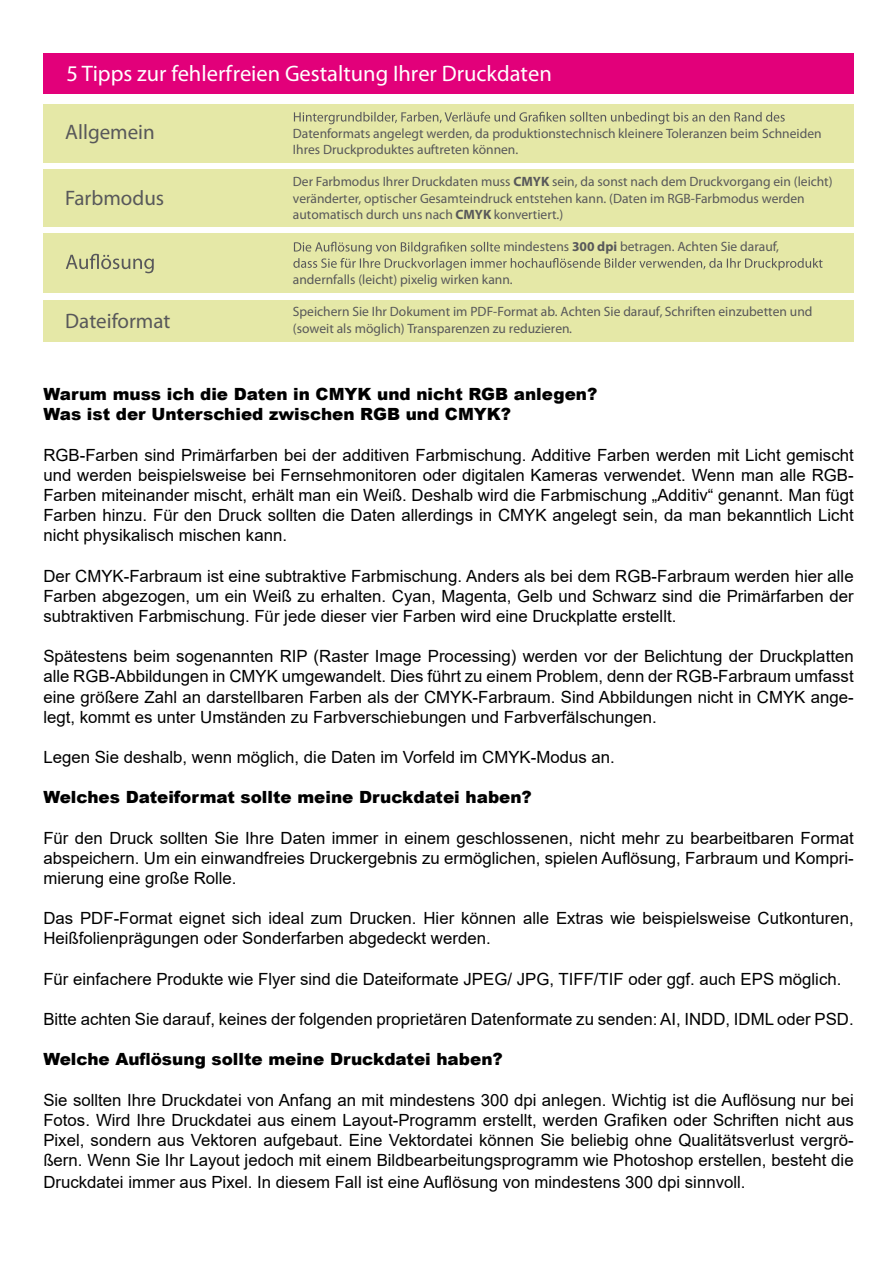
<style>
.page{position:relative;width:893px;height:1263px;background:#fff}
.page>*{position:absolute;margin:0;border:0;box-sizing:border-box;transform-origin:0 0}
.t1{font:22.5px "Myriad Pro";color:#fff}
.t2{font:21px "Myriad Pro";color:#58585a}
.t3{font:16.8px/20.1px "Arial";color:#000;text-align:justify}
.t4{font:900 16.8px/20.1px "Arial";color:#000}
.t5{font:13.5px/16.2px "Myriad Pro";color:#58585a}
.s1{font-weight:700}
</style>
<div class="page">
<div style="left:43px;top:170px;width:811px;height:57px;background:#e5e8a7"></div>
<div style="left:43px;top:53px;width:811px;height:41px;background:#e2007a"></div>
<div style="left:43px;top:300px;width:811px;height:41px;background:#e5e8a7"></div>
<div style="left:43px;top:233px;width:811px;height:59px;background:#e5e8a7"></div>
<div style="left:43px;top:104px;width:811px;height:58px;background:#e5e8a7"></div>
<svg style="left:294px;top:112px;width:491px;height:12px"></svg>
<svg style="left:293px;top:242px;width:529px;height:29px"></svg>
<svg style="left:66px;top:254px;width:88px;height:19px"></svg>
<h1 class="t1" style="left:66px;top:59px;width:487px">5 Tipps zur fehlerfreien Gestaltung Ihrer Druckdaten</h1>
<p class="t2" style="left:65px;top:119px;width:91px">Allgemein</p>
<p class="t2" style="left:65px;top:185px;width:100px">Farbmodus</p>
<p class="t2" style="left:65px;top:308px;width:107px">Dateiformat</p>
<p class="t5" style="left:293px;top:125px;width:530px">Datenformats angelegt werden, da produktionstechnisch kleinere Toleranzen beim Schneiden<br>Ihres Druckproduktes auftreten können.</p>
<p class="t5" style="left:293px;top:174px;width:541px">Der Farbmodus Ihrer Druckdaten muss <span class="s1">CMYK</span> sein, da sonst nach dem Druckvorgang ein (leicht) veränderter, optischer Gesamteindruck entstehen kann. (Daten im RGB-Farbmodus werden automatisch durch uns nach <span class="s1">CMYK</span> konvertiert.)</p>
<p class="t5" style="left:503px;top:239px;width:277px">mindestens <span class="s1">300 dpi</span> betragen. Achten Sie darauf,</p>
<p class="t5" style="left:293px;top:271px;width:221px">andernfalls (leicht) pixelig wirken kann.</p>
<p class="t5" style="left:293px;top:304px;width:521px">Speichern Sie Ihr Dokument im PDF-Format ab. Achten Sie darauf, Schriften einzubetten und (soweit als möglich) Transparenzen zu reduzieren.</p>
<p class="t4" style="left:43px;top:383px;width:555px">Warum muss ich die Daten in CMYK und nicht RGB anlegen?<br>Was ist der Unterschied zwischen RGB und CMYK?</p>
<p class="t3" style="left:43px;top:444px;width:812px">RGB-Farben sind Primärfarben bei der additiven Farbmischung. Additive Farben werden mit Licht gemischt und werden beispielsweise bei Fernsehmonitoren oder digitalen Kameras verwendet. Wenn man alle RGB-Farben miteinander mischt, erhält man ein Weiß. Deshalb wird die Farbmischung „Additiv“ genannt. Man fügt Farben hinzu. Für den Druck sollten die Daten allerdings in CMYK angelegt sein, da man bekanntlich Licht nicht physikalisch mischen kann.</p>
<p class="t3" style="left:43px;top:565px;width:812px">Der CMYK-Farbraum ist eine subtraktive Farbmischung. Anders als bei dem RGB-Farbraum werden hier alle Farben abgezogen, um ein Weiß zu erhalten. Cyan, Magenta, Gelb und Schwarz sind die Primärfarben der subtraktiven Farbmischung. Für jede dieser vier Farben wird eine Druckplatte erstellt.</p>
<p class="t3" style="left:43px;top:646px;width:812px">Spätestens beim sogenannten RIP (Raster Image Processing) werden vor der Belichtung der Druckplatten alle RGB-Abbildungen in CMYK umgewandelt. Dies führt zu einem Problem, denn der RGB-Farbraum umfasst eine größere Zahl an darstellbaren Farben als der CMYK-Farbraum. Sind Abbildungen nicht in CMYK ange&shy;legt, kommt es unter Umständen zu Farbverschiebungen und Farbverfälschungen.</p>
<p class="t3" style="left:43px;top:747px;width:573px">Legen Sie deshalb, wenn möglich, die Daten im Vorfeld im CMYK-Modus an.</p>
<p class="t4" style="left:43px;top:787px;width:490px">Welches Dateiformat sollte meine Druckdatei haben?</p>
<p class="t3" style="left:43px;top:827px;width:812px">Für den Druck sollten Sie Ihre Daten immer in einem geschlossenen, nicht mehr zu bearbeitbaren Format abspeichern. Um ein einwandfreies Druckergebnis zu ermöglichen, spielen Auflösung, Farbraum und Kompri&shy;mierung eine große Rolle.</p>
<p class="t3" style="left:43px;top:908px;width:812px">Das PDF-Format eignet sich ideal zum Drucken. Hier können alle Extras wie beispielsweise Cutkonturen,<br>Heißfolienprägungen oder Sonderfarben abgedeckt werden.</p>
<p class="t3" style="left:43px;top:969px;width:799px">Für einfachere Produkte wie Flyer sind die Dateiformate JPEG/ JPG, TIFF/TIF oder ggf. auch EPS möglich.</p>
<p class="t3" style="left:43px;top:1009px;width:812px">Bitte achten Sie darauf, keines der folgenden proprietären Datenformate zu senden: AI, INDD, IDML oder PSD.</p>
<p class="t4" style="left:43px;top:1049px;width:461px">Welche Auflösung sollte meine Druckdatei haben?</p>
<p class="t3" style="left:43px;top:1089px;width:812px;line-height:20.5px">Sie sollten Ihre Druckdatei von Anfang an mit mindestens 300 dpi anlegen. Wichtig ist die Auflösung nur bei Fotos. Wird Ihre Druckdatei aus einem Layout-Programm erstellt, werden Grafiken oder Schriften nicht aus Pixel, sondern aus Vektoren aufgebaut. Eine Vektordatei können Sie beliebig ohne Qualitätsverlust vergrö&shy;ßern. Wenn Sie Ihr Layout jedoch mit einem Bildbearbeitungsprogramm wie Photoshop erstellen, besteht die Druckdatei immer aus Pixel. In diesem Fall ist eine Auflösung von mindestens 300 dpi sinnvoll.</p>
</div>
